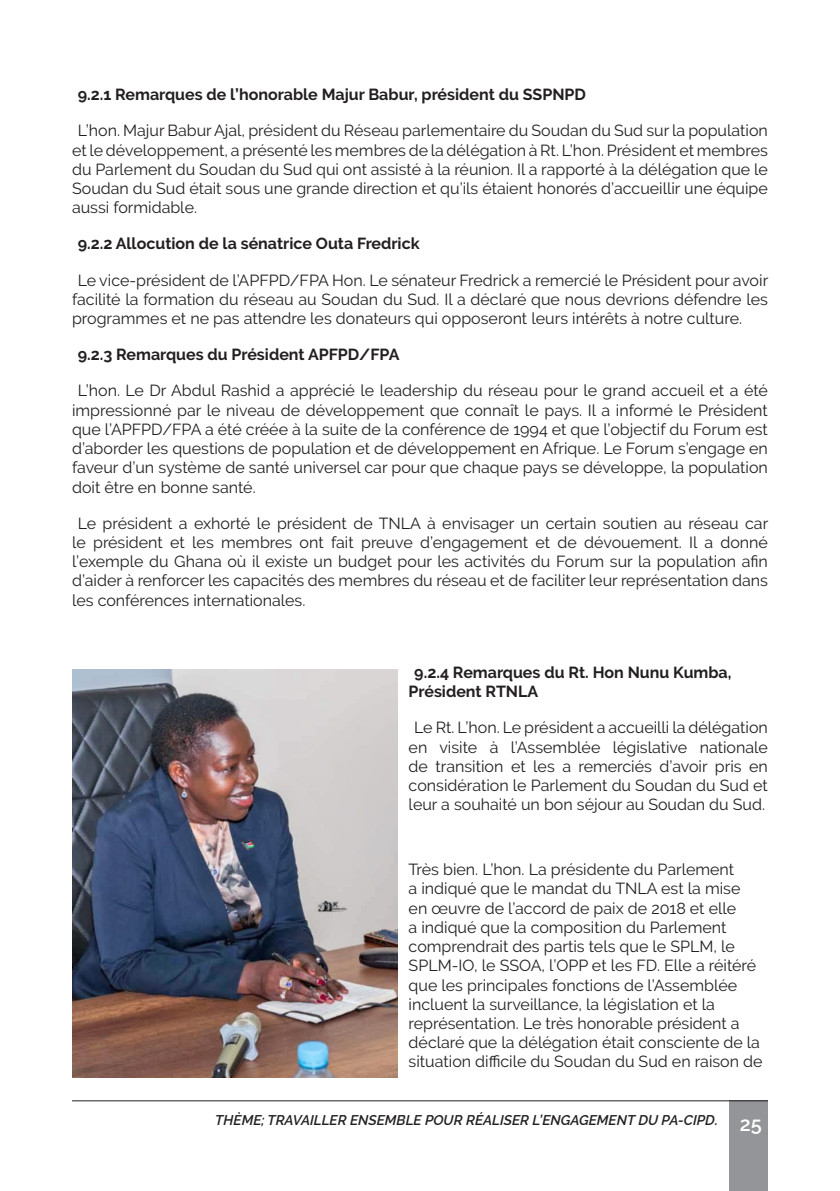
<style>
.page{position:relative;width:840px;height:1191px;background:#fff}
.page>*{position:absolute;margin:0;border:0;box-sizing:border-box;transform-origin:0 0}
.t1{font:600 20px "Raleway";color:#fff}
.t2{font:16px/19.2px "Raleway";color:#231f20;text-align:justify}
.t3{font:700 16px/19.2px "Raleway";color:#231f20}
.t4{font:italic 600 14px "Raleway";color:#231f20}
</style>
<div class="page">
<div style="left:729px;top:1100px;width:38px;height:91px;background:#939598"></div>
<hr style="left:72px;top:1100px;width:695px;height:1px;background:#231f20">
<img style="left:72px;top:669px;width:325px;height:408px">
<p class="t3" style="left:78px;top:85px;width:509px">9.2.1 Remarques de l’honorable Majur Babur, président du SSPNPD</p>
<p class="t2" style="left:72px;top:121px;width:697px;text-indent:6px">L’hon. Majur Babur Ajal, président du Réseau parlementaire du Soudan du Sud sur la population et le développement, a présenté les membres de la délégation à Rt. L’hon. Président et membres du Parlement du Soudan du Sud qui ont assisté à la réunion. Il a rapporté à la délégation que le Soudan du Sud était sous une grande direction et qu’ils étaient honorés d’accueillir une équipe aussi formidable.</p>
<p class="t3" style="left:78px;top:234px;width:343px">9.2.2 Allocution de la sénatrice Outa Fredrick</p>
<p class="t2" style="left:72px;top:270px;width:697px;text-indent:6px">Le vice-président de l’APFPD/FPA Hon. Le sénateur Fredrick a remercié le Président pour avoir facilité la formation du réseau au Soudan du Sud. Il a déclaré que nous devrions défendre les programmes et ne pas attendre les donateurs qui opposeront leurs intérêts à notre culture.</p>
<p class="t3" style="left:78px;top:345px;width:323px">9.2.3 Remarques du Président APFPD/FPA</p>
<p class="t2" style="left:72px;top:381px;width:697px;text-indent:6px">L’hon. Le Dr Abdul Rashid a apprécié le leadership du réseau pour le grand accueil et a été impressionné par le niveau de développement que connaît le pays. Il a informé le Président que l’APFPD/FPA a été créée à la suite de la conférence de 1994 et que l’objectif du Forum est d’aborder les questions de population et de développement en Afrique. Le Forum s’engage en faveur d’un système de santé universel car pour que chaque pays se développe, la population doit être en bonne santé.</p>
<p class="t2" style="left:72px;top:513px;width:697px;text-indent:6px">Le président a exhorté le président de TNLA à envisager un certain soutien au réseau car le président et les membres ont fait preuve d’engagement et de dévouement. Il a donné l’exemple du Ghana où il existe un budget pour les activités du Forum sur la population afin d’aider à renforcer les capacités des membres du réseau et de faciliter leur représentation dans les conférences internationales.</p>
<p class="t3" style="left:408px;top:663px;width:324px;text-indent:6px">9.2.4 Remarques du Rt. Hon Nunu Kumba,<br>Président RTNLA</p>
<p class="t2" style="left:408px;top:718px;width:360px;text-align:center">Le Rt. L’hon. Le président a accueilli la délégation en visite à l’Assemblée législative nationale de transition et les a remerciés d’avoir pris en considération le Parlement du Soudan du Sud et leur a souhaité un bon séjour au Soudan du Sud.</p>
<p class="t2" style="left:408px;top:860px;width:355px;text-align:left">Très bien. L’hon. La présidente du Parlement<br>a indiqué que le mandat du TNLA est la mise en œuvre de l’accord de paix de 2018 et elle<br>a indiqué que la composition du Parlement comprendrait des partis tels que le SPLM, le SPLM-IO, le SSOA, l’OPP et les FD. Elle a réitéré que les principales fonctions de l’Assemblée incluent la surveillance, la législation et la représentation. Le très honorable président a déclaré que la délégation était consciente de la situation difficile du Soudan du Sud en raison de</p>
<p class="t4" style="left:215px;top:1112px;width:504px">THÈME; TRAVAILLER ENSEMBLE POUR RÉALISER L’ENGAGEMENT DU PA-CIPD.</p>
<p class="t1" style="left:739px;top:1112px;width:23px">25</p>
</div>
